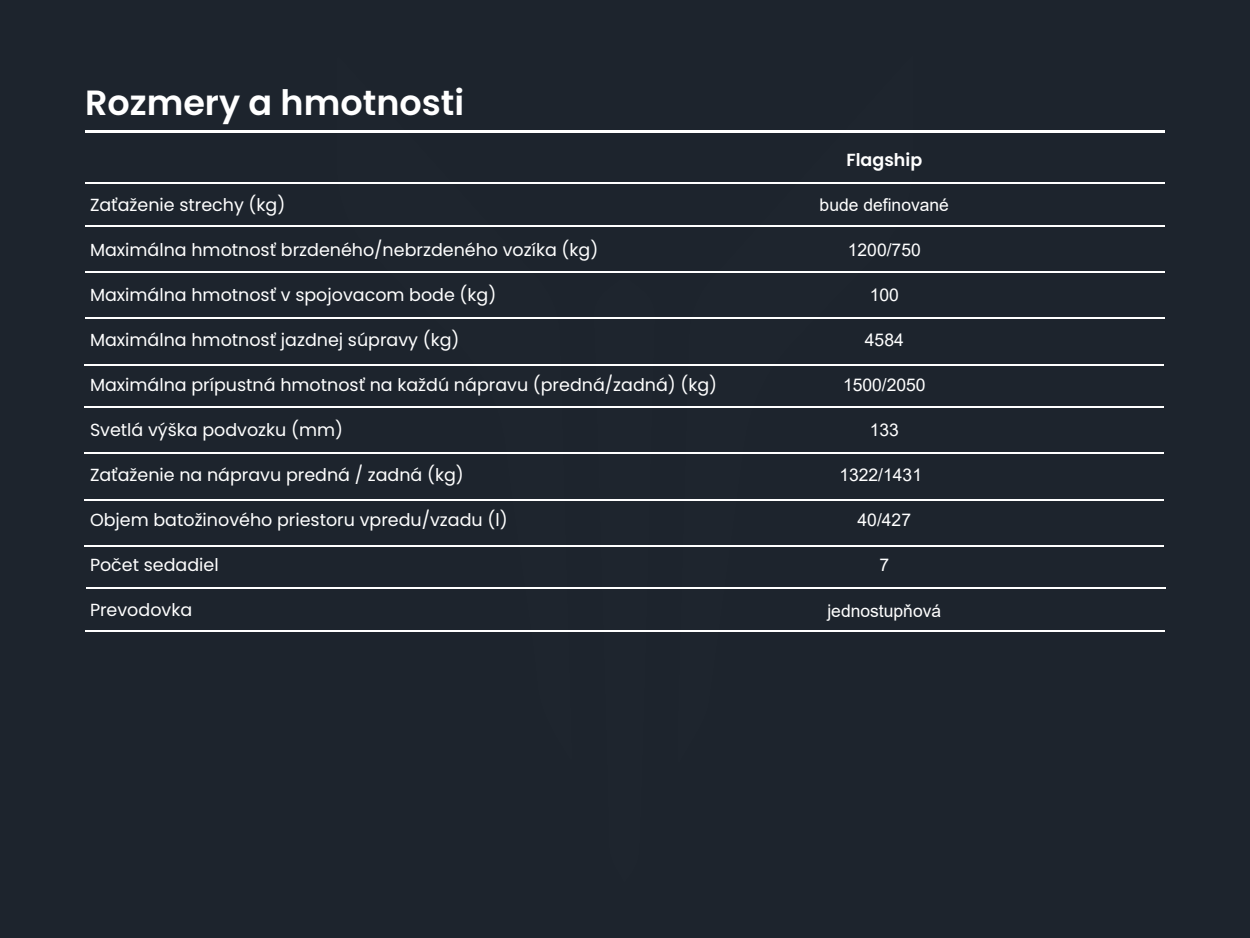
<style>
.page{position:relative;width:1250px;height:938px;background:#1d242d}
.page>*{position:absolute;margin:0;border:0;box-sizing:border-box;transform-origin:0 0}
.t1{font:600 35px "Poppins";color:#fff}
.t2{font:17.5px "Poppins";color:#fff}
.t3{font:17.5px "Arial";color:#fff}
.t4{font:600 17.5px "Poppins";color:#fff}
</style>
<div class="page">
<svg style="left:677px;top:132px;width:237px;height:500px"></svg>
<svg style="left:336px;top:132px;width:236px;height:500px"></svg>
<svg style="left:594px;top:317px;width:61px;height:315px"></svg>
<hr style="left:85px;top:130px;width:1080px;height:2px;background:#fff">
<hr style="left:85px;top:182px;width:1080px;height:2px;background:#fff">
<hr style="left:85px;top:225px;width:1080px;height:1px;background:#fff">
<hr style="left:85px;top:271px;width:1080px;height:1px;background:#fff">
<hr style="left:85px;top:318px;width:1080px;height:1px;background:#fff">
<hr style="left:84px;top:364px;width:1080px;height:1px;background:#fff">
<hr style="left:84px;top:406px;width:1080px;height:2px;background:#fff">
<hr style="left:84px;top:452px;width:1080px;height:2px;background:#fff">
<hr style="left:84px;top:499px;width:1080px;height:1px;background:#fff">
<hr style="left:84px;top:545px;width:1080px;height:1px;background:#fff">
<hr style="left:86px;top:588px;width:1080px;height:1px;background:#fff">
<hr style="left:85px;top:630px;width:1080px;height:1px;background:#fff">
<h1 class="t1" style="left:85px;top:82px;width:381px">Rozmery a hmotnosti</h1>
<p class="t2" style="left:90px;top:195px;width:197px">Zaťaženie strechy (kg)</p>
<p class="t2" style="left:90px;top:240px;width:510px">Maximálna hmotnosť brzdeného/nebrzdeného vozíka (kg)</p>
<p class="t2" style="left:90px;top:285px;width:408px">Maximálna hmotnosť v spojovacom bode (kg)</p>
<p class="t2" style="left:90px;top:330px;width:371px">Maximálna hmotnosť jazdnej súpravy (kg)</p>
<p class="t2" style="left:90px;top:375px;width:629px">Maximálna prípustná hmotnosť na každú nápravu (predná/zadná) (kg)</p>
<p class="t2" style="left:90px;top:420px;width:255px">Svetlá výška podvozku (mm)</p>
<p class="t2" style="left:90px;top:465px;width:375px">Zaťaženie na nápravu predná / zadná (kg)</p>
<p class="t2" style="left:90px;top:510px;width:419px">Objem batožinového priestoru vpredu/vzadu (l)</p>
<p class="t2" style="left:90px;top:555px;width:130px">Počet sedadiel</p>
<p class="t2" style="left:90px;top:600px;width:104px">Prevodovka</p>
<p class="t4" style="left:847px;top:150px;width:77px">Flagship</p>
<p class="t3" style="left:820px;top:193px;width:131px">bude definované</p>
<p class="t3" style="left:848px;top:238px;width:74px">1200/750</p>
<p class="t3" style="left:870px;top:283px;width:31px">100</p>
<p class="t3" style="left:865px;top:328px;width:40px">4584</p>
<p class="t3" style="left:843px;top:373px;width:84px">1500/2050</p>
<p class="t3" style="left:870px;top:418px;width:31px">133</p>
<p class="t3" style="left:839px;top:463px;width:84px">1322/1431</p>
<p class="t3" style="left:858px;top:508px;width:55px">40/427</p>
<p class="t3" style="left:879px;top:553px;width:11px">7</p>
<p class="t3" style="left:827px;top:598px;width:115px">jednostupňová</p>
</div>
